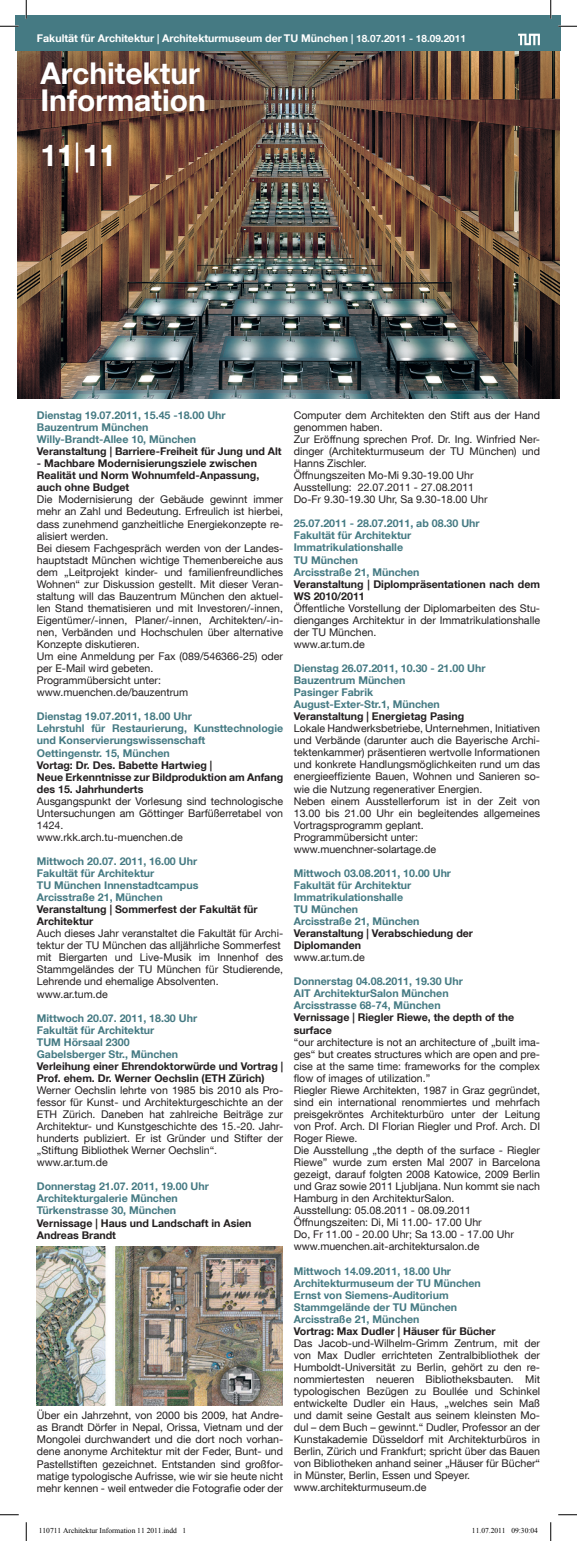
<style>
.page{position:relative;width:577px;height:1541px;background:#fff}
.page>*{position:absolute;margin:0;border:0;box-sizing:border-box;transform-origin:0 0}
.t1{font:700 30px/27.5px "TUM Neue Helvetica";color:#fff}
.t2{font:10.62px/12px "TUM Neue Helvetica";color:#231f20}
.t3{font:700 10.62px/12px "TUM Neue Helvetica";color:#457a83}
.t4{font:700 10.62px/12px "TUM Neue Helvetica";color:#231f20}
.t5{font:700 10.62px "TUM Neue Helvetica";color:#fff}
.t6{font:7.5px "Times New Roman";color:#000}
.s1{font-size:10px}
.s2{font-weight:400}
</style>
<div class="page">
<div style="left:16px;top:16px;width:545px;height:35px;background:#457a83"></div>
<svg style="left:518px;top:34px;width:22px;height:11px"></svg>
<img style="left:18px;top:51px;width:542px;height:347px">
<img style="left:37px;top:1246px;width:246px;height:159px">
<svg style="left:0;top:25px;width:19px;height:2px"></svg>
<svg style="left:558px;top:25px;width:19px;height:2px"></svg>
<svg style="left:0;top:1514px;width:19px;height:1px"></svg>
<svg style="left:558px;top:1514px;width:19px;height:1px"></svg>
<svg style="left:25px;top:0;width:2px;height:19px"></svg>
<svg style="left:25px;top:1522px;width:2px;height:19px"></svg>
<svg style="left:550px;top:0;width:1px;height:19px"></svg>
<svg style="left:550px;top:1522px;width:1px;height:19px"></svg>
<p class="t5" style="left:37px;top:32px;width:430px">Fakultät für Architektur <span class="s1">|</span> Architekturmuseum der TU München <span class="s1">| 18.07.2011 - 18.09.2011</span></p>
<h1 class="t1" style="left:40px;top:58px;width:167px">Architektur<br>Information</h1>
<h1 class="t1" style="left:40px;top:141px;width:77px">11<span class="s2">|</span> 11</h1>
<p class="t2" style="left:294px;top:409px;width:248px">Computer dem Architekten den Stift aus der Hand genommen haben.<br>Zur Eröffnung sprechen Prof. Dr. Ing. Winfried Ner&shy;dinger (Architekturmuseum der TU München) und Hanns Zischler.<br>Öffnungszeiten Mo-Mi 9.30-19.00 Uhr<br>Ausstellung: 22.07.2011 - 27.08.2011<br>Do-Fr 9.30-19.30 Uhr, Sa 9.30-18.00 Uhr</p>
<p class="t3" style="left:294px;top:517px;width:187px">25.07.2011 - 28.07.2011, ab 08.30 Uhr<br>Fakultät für Architektur<br>Immatrikulationshalle<br>TU München<br>Arcisstraße 21, München</p>
<p class="t4" style="left:294px;top:577px;width:248px">Veranstaltung | Diplompräsentationen nach dem<br>WS 2010/2011</p>
<p class="t2" style="left:294px;top:602px;width:248px">Öffentliche Vorstellung der Diplomarbeiten des Stu&shy;dienganges Architektur in der Immatrikulationshalle der TU München.<br>www.ar.tum.de</p>
<p class="t3" style="left:294px;top:662px;width:193px">Dienstag 26.07.2011, 10.30 - 21.00 Uhr<br>Bauzentrum München<br>Pasinger Fabrik<br>August-Exter-Str.1, München</p>
<p class="t4" style="left:294px;top:710px;width:172px">Veranstaltung | Energietag Pasing</p>
<p class="t2" style="left:294px;top:722px;width:248px">Lokale Handwerksbetriebe, Unternehmen, Initiativen und Verbände (darunter auch die Bayerische Archi&shy;tektenkammer) präsentieren wertvolle Informationen und konkrete Handlungsmöglichkeiten rund um das energieeffiziente Bauen, Wohnen und Sanieren so&shy;wie die Nutzung regenerativer Energien.<br>Neben einem Ausstellerforum ist in der Zeit von 13.00 bis 21.00 Uhr ein begleitendes allgemeines Vortragsprogramm geplant.<br>Programmübersicht unter: www.muenchner-solartage.de</p>
<p class="t3" style="left:294px;top:867px;width:159px">Mittwoch 03.08.2011, 10.00 Uhr<br>Fakultät für Architektur<br>Immatrikulationshalle<br>TU München<br>Arcisstraße 21, München</p>
<p class="t4" style="left:294px;top:927px;width:181px">Veranstaltung | Verabschiedung der<br>Diplomanden</p>
<p class="t2" style="left:294px;top:951px;width:73px">www.ar.tum.de</p>
<p class="t3" style="left:294px;top:975px;width:171px">Donnerstag 04.08.2011, 19.30 Uhr<br>AIT ArchitekturSalon München<br>Arcisstrasse 68-74, München</p>
<p class="t4" style="left:294px;top:1011px;width:222px">Vernissage | Riegler Riewe, the depth of the surface</p>
<p class="t2" style="left:294px;top:1035px;width:248px">“our architecture is not an architecture of „built ima&shy;ges“ but creates structures which are open and pre&shy;cise at the same time: frameworks for the complex flow of images of utilization.”<br>Riegler Riewe Architekten, 1987 in Graz gegründet, sind ein international renommiertes und mehrfach preisgekröntes Architekturbüro unter der Leitung von Prof. Arch. DI Florian Riegler und Prof. Arch. DI Roger Riewe.<br>Die Ausstellung „the depth of the surface - Riegler Riewe” wurde zum ersten Mal 2007 in Barcelona gezeigt, darauf folgten 2008 Katowice, 2009 Berlin und Graz sowie 2011 Ljubljana. Nun kommt sie nach Hamburg in den ArchitekturSalon.<br>Ausstellung: 05.08.2011 - 08.09.2011<br>Öffnungszeiten: Di, Mi 11.00- 17.00 Uhr<br>Do, Fr 11.00 - 20.00 Uhr; Sa 13.00 - 17.00 Uhr www.muenchen.ait-architektursalon.de</p>
<p class="t3" style="left:294px;top:1264px;width:189px">Mittwoch 14.09.2011, 18.00 Uhr<br>Architekturmuseum der TU München<br>Ernst von Siemens-Auditorium<br>Stammgelände der TU München<br>Arcisstraße 21, München</p>
<p class="t4" style="left:294px;top:1324px;width:203px">Vortrag: Max Dudler | Häuser für Bücher</p>
<p class="t2" style="left:294px;top:1337px;width:248px">Das Jacob-und-Wilhelm-Grimm Zentrum, mit der von Max Dudler errichteten Zentralbibliothek der Humboldt-Universität zu Berlin, gehört zu den re&shy;nommiertesten neueren Bibliotheksbauten. Mit typologischen Bezügen zu Boullée und Schinkel entwickelte Dudler ein Haus, „welches sein Maß und damit seine Gestalt aus seinem kleinsten Mo&shy;dul – dem Buch – gewinnt.“ Dudler, Professor an der Kunstakademie Düsseldorf mit Architekturbüros in Berlin, Zürich und Frankfurt; spricht über das Bauen von Bibliotheken anhand seiner „Häuser für Bücher“ in Münster, Berlin, Essen und Speyer. www.architekturmuseum.de</p>
<p class="t3" style="left:37px;top:409px;width:190px">Dienstag 19.07.2011, 15.45 -18.00 Uhr<br>Bauzentrum München<br>Willy-Brandt-Allee 10, München</p>
<p class="t4" style="left:37px;top:445px;width:246px">Veranstaltung | Barriere-Freiheit für Jung und Alt</p>
<p class="t4" style="left:37px;top:457px;width:224px">- Machbare Modernisierungsziele zwischen<br>Realität und Norm Wohnumfeld-Anpassung, auch ohne Budget</p>
<p class="t2" style="left:37px;top:493px;width:248px">Die Modernisierung der Gebäude gewinnt immer mehr an Zahl und Bedeutung. Erfreulich ist hierbei, dass zunehmend ganzheitliche Energiekonzepte re&shy;alisiert werden.<br>Bei diesem Fachgespräch werden von der Landes&shy;hauptstadt München wichtige Themenbereiche aus dem „Leitprojekt kinder- und familienfreundliches Wohnen“ zur Diskussion gestellt. Mit dieser Veran&shy;staltung will das Bauzentrum München den aktuel&shy;len Stand thematisieren und mit Investoren/-innen, Eigentümer/-innen, Planer/-innen, Architekten/-in&shy;nen, Verbänden und Hochschulen über alternative Konzepte diskutieren.<br>Um eine Anmeldung per Fax (089/546366-25) oder per E-Mail wird gebeten.<br>Programmübersicht unter: www.muenchen.de/bauzentrum</p>
<p class="t3" style="left:37px;top:710px;width:248px">Dienstag 19.07.2011, 18.00 Uhr<br>Lehrstuhl für Restaurierung, Kunsttechnologie und Konservierungswissenschaft<br>Oettingenstr. 15, München</p>
<p class="t4" style="left:37px;top:758px;width:248px">Vortag: Dr. Des. Babette Hartwieg |<br>Neue Erkenntnisse zur Bildproduktion am Anfang des 15. Jahrhunderts</p>
<p class="t2" style="left:37px;top:795px;width:248px">Ausgangspunkt der Vorlesung sind technologische Untersuchungen am Göttinger Barfüßerretabel von 1424.<br>www.rkk.arch.tu-muenchen.de</p>
<p class="t3" style="left:37px;top:855px;width:163px">Mittwoch 20.07. 2011, 16.00 Uhr<br>Fakultät für Architektur<br>TU München Innenstadtcampus<br>Arcisstraße 21, München</p>
<p class="t4" style="left:37px;top:903px;width:222px">Veranstaltung | Sommerfest der Fakultät für<br>Architektur</p>
<p class="t2" style="left:37px;top:927px;width:248px">Auch dieses Jahr veranstaltet die Fakultät für Archi&shy;tektur der TU München das alljährliche Sommerfest mit Biergarten und Live-Musik im Innenhof des Stammgeländes der TU München für Studierende, Lehrende und ehemalige Absolventen. www.ar.tum.de</p>
<p class="t3" style="left:37px;top:1011px;width:162px">Mittwoch 20.07. 2011, 18.30 Uhr<br>Fakultät für Architektur<br>TUM Hörsaal 2300<br>Gabelsberger Str., München</p>
<p class="t4" style="left:37px;top:1060px;width:248px">Verleihung einer Ehrendoktorwürde und Vortrag |<br>Prof. ehem. Dr. Werner Oechslin (ETH Zürich)</p>
<p class="t2" style="left:37px;top:1084px;width:248px">Werner Oechslin lehrte von 1985 bis 2010 als Pro&shy;fessor für Kunst- und Architekturgeschichte an der ETH Zürich. Daneben hat zahlreiche Beiträge zur Architektur- und Kunstgeschichte des 15.-20. Jahr&shy;hunderts publiziert. Er ist Gründer und Stifter der „Stiftung Bibliothek Werner Oechslin“. www.ar.tum.de</p>
<p class="t3" style="left:37px;top:1180px;width:174px">Donnerstag 21.07. 2011, 19.00 Uhr<br>Architekturgalerie München<br>Türkenstrasse 30, München</p>
<p class="t4" style="left:37px;top:1216px;width:216px">Vernissage | Haus und Landschaft in Asien<br>Andreas Brandt</p>
<p class="t2" style="left:37px;top:1409px;width:248px;text-align:justify">Über ein Jahrzehnt, von 2000 bis 2009, hat Andre&shy;as Brandt Dörfer in Nepal, Orissa, Vietnam und der Mongolei durchwandert und die dort noch vorhan&shy;dene anonyme Architektur mit der Feder, Bunt- und Pastellstiften gezeichnet. Entstanden sind großfor&shy;matige typologische Aufrisse, wie wir sie heute nicht mehr kennen - weil entweder die Fotografie oder der</p>
<p class="t6" style="left:39px;top:1526px;width:149px">110711 Architektur Information 11 2011.indd 1</p>
<p class="t6" style="left:472px;top:1526px;width:68px">11.07.2011 09:30:04</p>
</div>
